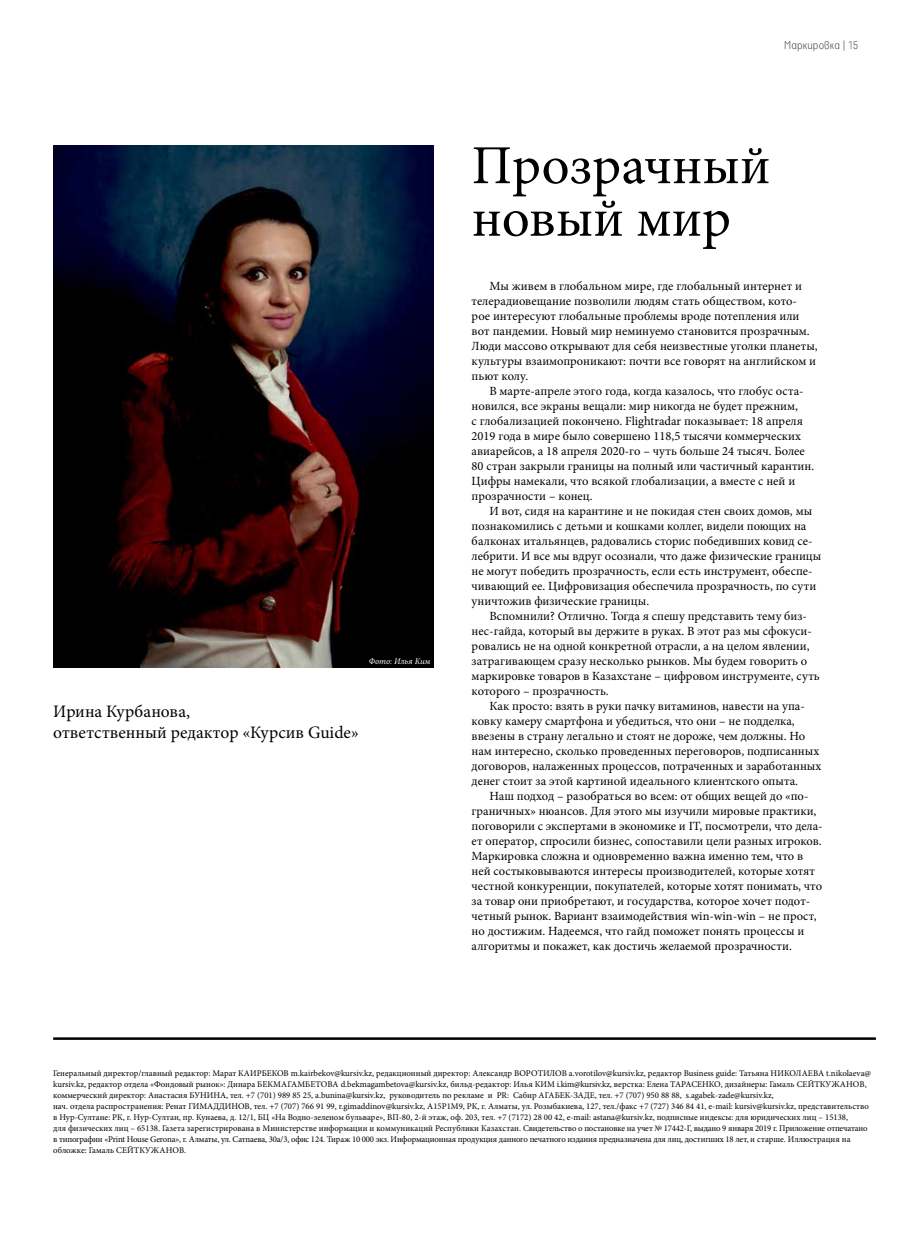
<style>
.page{position:relative;width:922px;height:1241px;background:#fff}
.page>*{position:absolute;margin:0;border:0;box-sizing:border-box;transform-origin:0 0}
.t1{font:55px/52.5px "Minion Pro";color:#000}
.t2{font:17.5px/21px "Minion Pro";color:#000}
.t3{font:12.5px/15px "Minion Pro";color:#000}
.t4{font:11.25px "Parangon 220 C";letter-spacing:.01em;color:#3c322b}
.t5{font:8.75px/10.9px "Minion Pro";color:#000}
.t6{font:italic 8.75px "Minion Pro";color:#fff}
</style>
<div class="page">
<hr style="left:53px;top:1037px;width:822px;height:2px;background:#000">
<img style="left:53px;top:145px;width:380px;height:522px">
<p class="t6" style="left:368px;top:655px;width:63px">Фото: Илья Ким</p>
<h2 class="t2" style="left:53px;top:700px;width:307px">Ирина Курбанова,<br>ответственный редактор «Курсив Guide»</h2>
<p class="t4" style="left:784px;top:39px;width:75px">Маркировка | 15</p>
<h1 class="t1" style="left:471px;top:139px;width:300px">Прозрачный новый мир</h1>
<p class="t3" style="left:471px;top:278px;width:347px;text-indent:18px">Мы живем в глобальном мире, где глобальный интернет и телерадиовещание позволили людям стать обществом, кото&shy;рое интересуют глобальные проблемы вроде потепления или вот пандемии. Новый мир неминуемо становится прозрачным.<br>Люди массово открывают для себя неизвестные уголки планеты, культуры взаимопроникают: почти все говорят на английском и пьют колу.</p>
<p class="t3" style="left:471px;top:383px;width:344px;text-indent:18px">В марте-апреле этого года, когда казалось, что глобус оста&shy;новился, все экраны вещали: мир никогда не будет прежним,<br>с глобализацией покончено. Flightradar показывает: 18 апреля 2019 года в мире было совершено 118,5 тысячи коммерческих авиарейсов, а 18 апреля 2020-го – чуть больше 24 тысяч. Более 80 стран закрыли границы на полный или частичный карантин.<br>Цифры намекали, что всякой глобализации, а вместе с ней и прозрачности – конец.</p>
<p class="t3" style="left:471px;top:503px;width:351px;text-indent:18px">И вот, сидя на карантине и не покидая стен своих домов, мы познакомились с детьми и кошками коллег, видели поющих на балконах итальянцев, радовались сторис победивших ковид се&shy;лебрити. И все мы вдруг осознали, что даже физические границы не могут победить прозрачность, если есть инструмент, обеспе&shy;чивающий ее. Цифровизация обеспечила прозрачность, по сути уничтожив физические границы.</p>
<p class="t3" style="left:471px;top:608px;width:349px;text-indent:18px">Вспомнили? Отлично. Тогда я спешу представить тему биз&shy;нес-гайда, который вы держите в руках. В этот раз мы сфокуси&shy;ровались не на одной конкретной отрасли, а на целом явлении, затрагивающем сразу несколько рынков. Мы будем говорить о маркировке товаров в Казахстане – цифровом инструменте, суть которого – прозрачность.</p>
<p class="t3" style="left:471px;top:698px;width:351px;text-indent:18px">Как просто: взять в руки пачку витаминов, навести на упа&shy;ковку камеру смартфона и убедиться, что они – не подделка, ввезены в страну легально и стоят не дороже, чем должны. Но нам интересно, сколько проведенных переговоров, подписанных договоров, налаженных процессов, потраченных и заработанных денег стоит за этой картиной идеального клиентского опыта.</p>
<p class="t3" style="left:471px;top:788px;width:352px;text-indent:18px">Наш подход – разобраться во всем: от общих вещей до «по&shy;граничных» нюансов. Для этого мы изучили мировые практики, поговорили с экспертами в экономике и IT, посмотрели, что дела&shy;ет оператор, спросили бизнес, сопоставили цели разных игроков.<br>Маркировка сложна и одновременно важна именно тем, что в ней состыковываются интересы производителей, которые хотят честной конкуренции, покупателей, которые хотят понимать, что за товар они приобретают, и государства, которое хочет подот&shy;четный рынок. Вариант взаимодействия win-win-win – не прост, но достижим. Надеемся, что гайд поможет понять процессы и алгоритмы и покажет, как достичь желаемой прозрачности.</p>
<p class="t5" style="left:53px;top:1067px;width:819px">Генеральный директор/главный редактор: Марат КАИРБЕКОВ m.kairbekov@kursiv.kz, редакционный директор: Александр ВОРОТИЛОВ a.vorotilov@kursiv.kz, редактор Business guide: Татьяна НИКОЛАЕВА t.nikolaeva@ kursiv.kz, редактор отдела «Фондовый рынок»: Динара БЕКМАГАМБЕТОВА d.bekmagambetova@kursiv.kz, бильд-редактор: Илья КИМ i.kim@kursiv.kz, верстка: Елена ТАРАСЕНКО, дизайнеры: Гамаль СЕЙТКУЖАНОВ, коммерческий директор: Анастасия БУНИНА, тел. +7 (701) 989 85 25, a.bunina@kursiv.kz, руководитель по рекламе и PR: Сабир АГАБЕК-ЗАДЕ, тел. +7 (707) 950 88 88, s.agabek-zade@kursiv.kz,<br>нач. отдела распространения: Ренат ГИМАДДИНОВ, тел. +7 (707) 766 91 99, r.gimaddinov@kursiv.kz, А15Р1М9, РК, г. Алматы, ул. Розыбакиева, 127, тел./факс +7 (727) 346 84 41, e-mail: kursiv@kursiv.kz, представительство в Нур-Султане: РК, г. Нур-Султан, пр. Кунаева, д. 12/1, БЦ «На Водно-зеленом бульваре», ВП-80, 2-й этаж, оф. 203, тел. +7 (7172) 28 00 42, е-mail: astana@kursiv.kz, подписные индексы: для юридических лиц – 15138,<br>для физических лиц – 65138. Газета зарегистрирована в Министерстве информации и коммуникаций Республики Казахстан. Свидетельство о постановке на учет № 17442-Г, выдано 9 января 2019 г. Приложение отпечатано в типографии «Print House Gerona», г. Алматы, ул. Сатпаева, 30а/3, офис 124. Тираж 10 000 экз. Информационная продукция данного печатного издания предназначена для лиц, достигших 18 лет, и старше. Иллюстрация на обложке: Гамаль СЕЙТКУЖАНОВ.</p>
</div>
